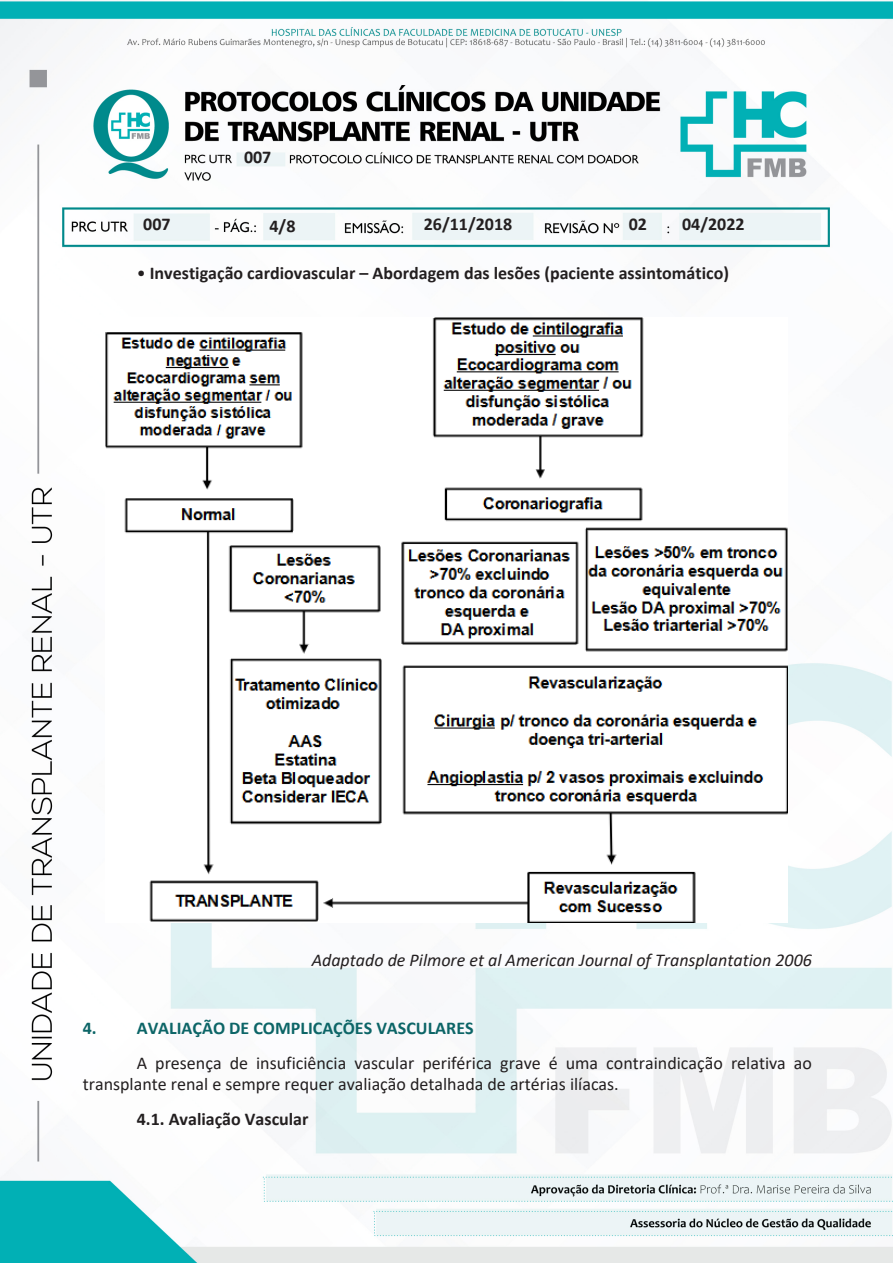
<style>
.page{position:relative;width:893px;height:1263px;background:#fff}
.page>*{position:absolute;margin:0;border:0;box-sizing:border-box;transform-origin:0 0}
.t1{font:18px/21.6px "Calibri";color:#231f20}
.t2{font:700 18px "Calibri";color:#231f20}
.t3{font:italic 18px "Calibri";color:#231f20}
.t4{font:700 18px "Calibri";color:#0c6567}
.s1{font-weight:400}
</style>
<div class="page">
<img style="left:0;top:0;width:893px;height:1263px">
<img style="left:105px;top:318px;width:682px;height:605px">
<p class="t2" style="left:244px;top:144px;width:29px">007</p>
<p class="t2" style="left:629px;top:211px;width:20px">02</p>
<p class="t2" style="left:682px;top:211px;width:64px">04/2022</p>
<p class="t2" style="left:137px;top:260px;width:594px"><span class="s1">•</span> Investigação cardiovascular – Abordagem das lesões (paciente assintomático)</p>
<p class="t2" style="left:143px;top:211px;width:29px">007</p>
<p class="t2" style="left:424px;top:211px;width:90px">26/11/2018</p>
<p class="t2" style="left:269px;top:213px;width:27px">4/8</p>
<p class="t3" style="left:312px;top:947px;width:502px">Adaptado de Pilmore et al American Journal of Transplantation 2006</p>
<p class="t4" style="left:83px;top:1016px;width:392px">4. AVALIAÇÃO DE COMPLICAÇÕES VASCULARES</p>
<p class="t1" style="left:83px;top:1051px;width:731px;text-indent:54px">A presença de insuficiência vascular periférica grave é uma contraindicação relativa ao transplante renal e sempre requer avaliação detalhada de artérias ilíacas.</p>
<p class="t2" style="left:137px;top:1106px;width:173px">4.1. Avaliação Vascular</p>
</div>
